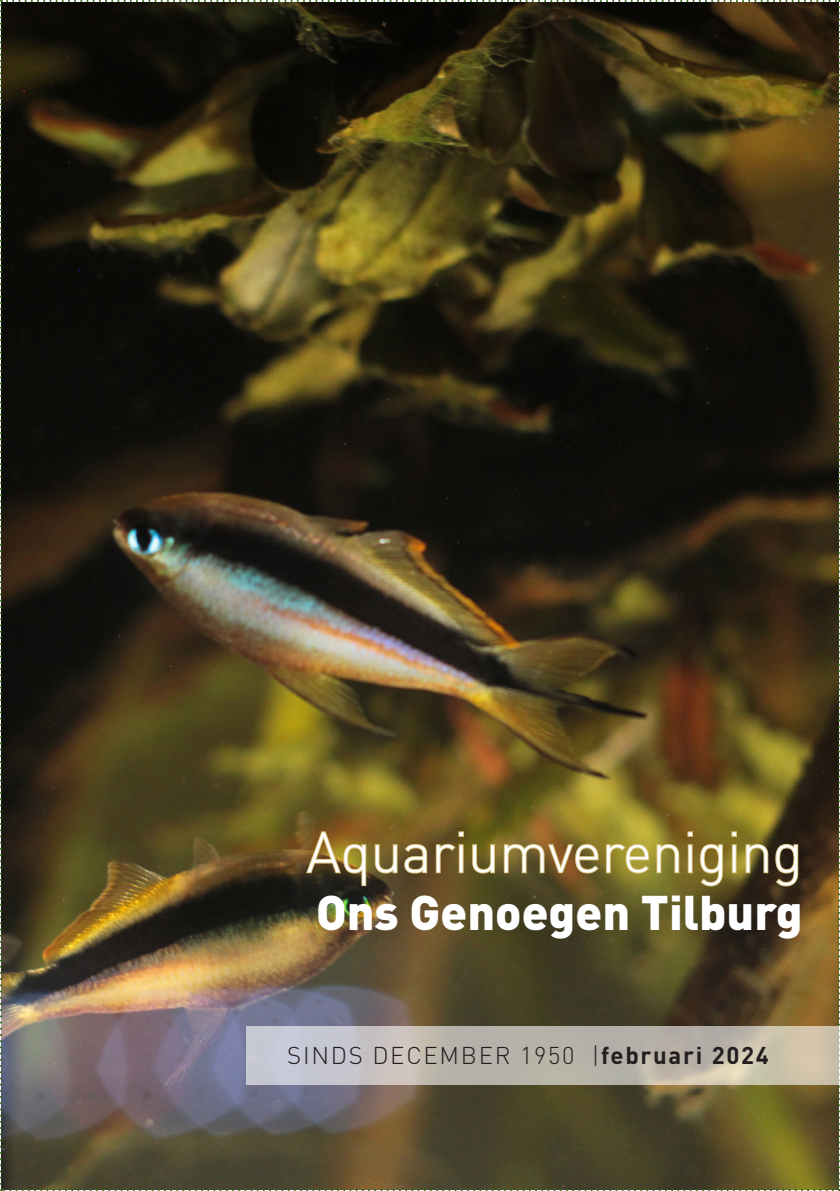
<style>
.page{position:relative;width:840px;height:1191px;background:#fff}
.page>*{position:absolute;margin:0;border:0;box-sizing:border-box;transform-origin:0 0}
.t1{font:300 56px "DIN Pro";color:#fff}
.t2{font:900 48px "DIN Pro";color:#fff}
.t3{font:300 24px "DIN Pro";letter-spacing:.07em;color:#231f20}
.s1{font-weight:700}
</style>
<div class="page">
<img style="left:0;top:0;width:839px;height:1191px">
<p class="t1" style="left:306px;top:814px;width:497px">Aquariumvereniging</p>
<p class="t2" style="left:316px;top:880px;width:488px">Ons Genoegen Tilburg</p>
<p class="t3" style="left:287px;top:1039px;width:483px">SINDS DECEMBER 1950 |<span class="s1">februari 2024</span></p>
</div>
